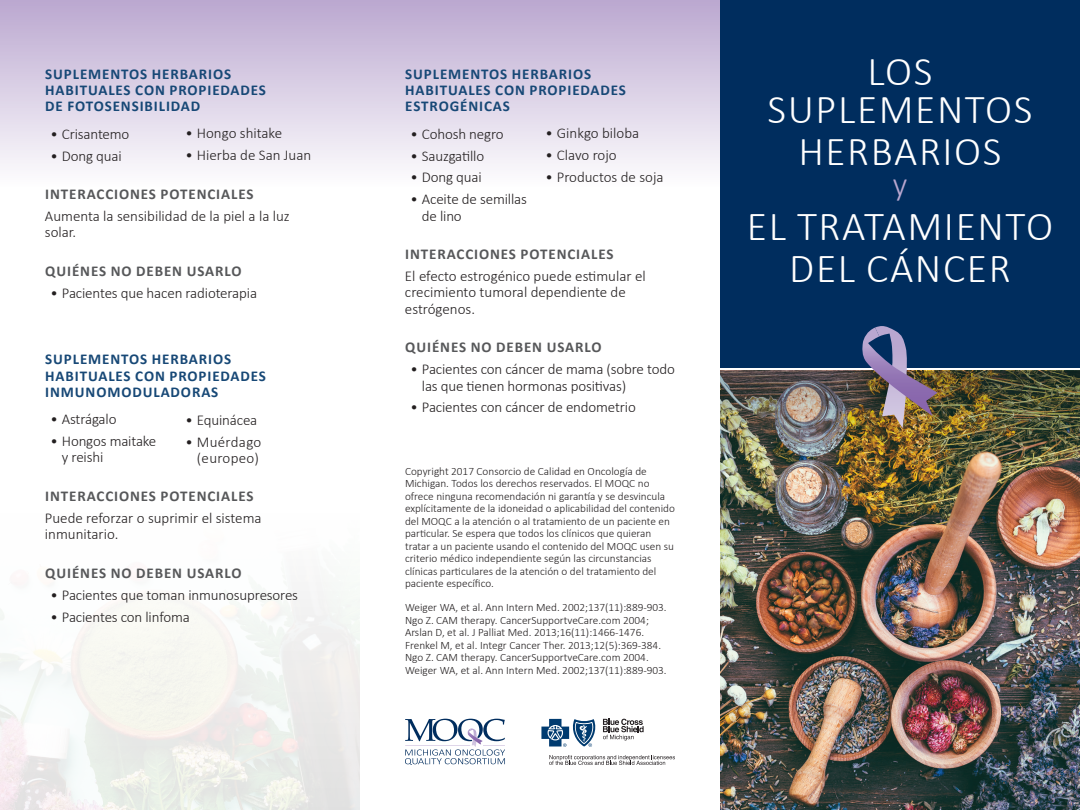
<style>
.page{position:relative;width:1080px;height:810px;background:#fff}
.page>*{position:absolute;margin:0;border:0;box-sizing:border-box;transform-origin:0 0}
.t1{font:300 41.38px/42.5px "Calibri";letter-spacing:.04em;color:#fff;text-align:center}
.t2{font:300 41.25px/40.4px "Calibri";letter-spacing:.04em;color:#fff;text-align:center}
.t3{font:300 33.12px "Calibri";color:#b9a7d0}
.t4{font:300 15px/16.2px "Calibri";letter-spacing:-.01em;color:#231f20}
.t5{font:700 15px/16.2px "Calibri";letter-spacing:.06em;color:#174876}
.t6{font:700 15px "Calibri";letter-spacing:.06em;color:#57585a}
.t7{font:300 15px/16.2px "Calibri";letter-spacing:.02em;color:#231f20;text-align:center}
.t8{font:300 11.25px/12.5px "Calibri";color:#231f20}
.s1{font-weight:700;color:#57585a}
</style>
<div class="page">
<svg style="left:405px;top:719px;width:100px;height:46px"></svg>
<svg style="left:549px;top:755px;width:126px;height:10px"></svg>
<svg style="left:541px;top:719px;width:103px;height:28px"></svg>
<img style="left:0;top:591px;width:360px;height:219px">
<div style="left:0;top:0;width:360px;height:187px;background:linear-gradient(to bottom,#bba8d0,#fefefe)"></div>
<div style="left:360px;top:0;width:360px;height:187px;background:linear-gradient(to bottom,#bba8d0,#fefefe)"></div>
<div style="left:720px;top:0;width:360px;height:367px;background:#002d5e"></div>
<img style="left:720px;top:371px;width:360px;height:439px">
<img style="left:720px;top:372px;width:360px;height:100px">
<img style="left:861px;top:326px;width:77px;height:102px">
<p class="t5" style="left:45px;top:65px;width:222px">SUPLEMENTOS HERBARIOS<br>HABITUALES CON PROPIEDADES<br>DE FOTOSENSIBILIDAD</p>
<p class="t4" style="left:51px;top:125px;width:80px">• Crisantemo</p>
<p class="t4" style="left:51px;top:147px;width:73px">• Dong quai</p>
<p class="t4" style="left:45px;top:183px;width:246px;line-height:21.9px"><span class="s1">INTERACCIONES POTENCIALES<br></span>Aumenta la sensibilidad de la piel a la luz</p>
<p class="t4" style="left:45px;top:224px;width:33px">solar.</p>
<p class="t6" style="left:45px;top:262px;width:198px">QUIÉNES NO DEBEN USARLO</p>
<p class="t4" style="left:51px;top:285px;width:208px">• Pacientes que hacen radioterapia</p>
<p class="t4" style="left:186px;top:125px;width:98px">• Hongo shitake</p>
<p class="t4" style="left:186px;top:147px;width:127px">• Hierba de San Juan</p>
<p class="t5" style="left:45px;top:351px;width:222px">SUPLEMENTOS HERBARIOS<br>HABITUALES CON PROPIEDADES<br>INMUNOMODULADORAS</p>
<p class="t4" style="left:51px;top:411px;width:67px">• Astrágalo</p>
<p class="t4" style="left:62px;top:433px;width:96px;text-indent:-11px">• Hongos maitake y reishi</p>
<p class="t4" style="left:45px;top:485px;width:218px;line-height:21.9px"><span class="s1">INTERACCIONES POTENCIALES<br></span>Puede reforzar o suprimir el sistema</p>
<p class="t4" style="left:45px;top:526px;width:75px">inmunitario.</p>
<p class="t6" style="left:45px;top:564px;width:198px">QUIÉNES NO DEBEN USARLO</p>
<p class="t4" style="left:51px;top:587px;width:249px">• Pacientes que toman inmunosupresores</p>
<p class="t4" style="left:51px;top:609px;width:141px">• Pacientes con linfoma</p>
<p class="t4" style="left:186px;top:411px;width:73px">• Equinácea</p>
<p class="t7" style="left:186px;top:433px;width:77px">• Muérdago (europeo)</p>
<p class="t5" style="left:405px;top:65px;width:222px">SUPLEMENTOS HERBARIOS<br>HABITUALES CON PROPIEDADES<br>ESTROGÉNICAS</p>
<p class="t4" style="left:411px;top:126px;width:94px">• Cohosh negro</p>
<p class="t4" style="left:411px;top:147px;width:75px">• Sauzgatillo</p>
<p class="t4" style="left:411px;top:169px;width:73px">• Dong quai</p>
<p class="t4" style="left:422px;top:191px;width:107px;text-indent:-11px">• Aceite de semillas de lino</p>
<p class="t4" style="left:405px;top:243px;width:242px;line-height:21.9px"><span class="s1">INTERACCIONES POTENCIALES<br></span>El efecto estrogénico puede estimular el</p>
<p class="t4" style="left:405px;top:284px;width:222px">crecimiento tumoral dependiente de estrógenos.</p>
<p class="t6" style="left:405px;top:338px;width:198px">QUIÉNES NO DEBEN USARLO</p>
<p class="t4" style="left:422px;top:361px;width:255px;text-indent:-11px">• Pacientes con cáncer de mama (sobre todo las que tienen hormonas positivas)</p>
<p class="t4" style="left:411px;top:399px;width:227px">• Pacientes con cáncer de endometrio</p>
<p class="t4" style="left:546px;top:125px;width:95px">• Ginkgo biloba</p>
<p class="t4" style="left:546px;top:147px;width:73px">• Clavo rojo</p>
<p class="t4" style="left:546px;top:169px;width:119px">• Productos de soja</p>
<p class="t8" style="left:405px;top:465px;width:271px">Copyright 2017 Consorcio de Calidad en Oncología de Michigan. Todos los derechos reservados. El MOQC no ofrece ninguna recomendación ni garantía y se desvincula explícitamente de la idoneidad o aplicabilidad del contenido del MOQC a la atención o al tratamiento de un paciente en particular. Se espera que todos los clínicos que quieran tratar a un paciente usando el contenido del MOQC usen su criterio médico independiente según las circunstancias clínicas particulares de la atención o del tratamiento del paciente específico.</p>
<p class="t8" style="left:405px;top:601px;width:263px">Weiger WA, et al. Ann Intern Med. 2002;137(11):889-903.<br>Ngo Z. CAM therapy. CancerSupportveCare.com 2004; Arslan D, et al. J Palliat Med. 2013;16(11):1466-1476.<br>Frenkel M, et al. Integr Cancer Ther. 2013;12(5):369-384.<br>Ngo Z. CAM therapy. CancerSupportveCare.com 2004.<br>Weiger WA, et al. Ann Intern Med. 2002;137(11):889-903.</p>
<p class="t2" style="left:767px;top:50px;width:267px">LOS<br>SUPLEMENTOS<br>HERBARIOS</p>
<p class="t3" style="left:893px;top:163px;width:16px">y</p>
<p class="t1" style="left:747px;top:204px;width:308px">EL TRATAMIENTO<br>DEL CÁNCER</p>
</div>
